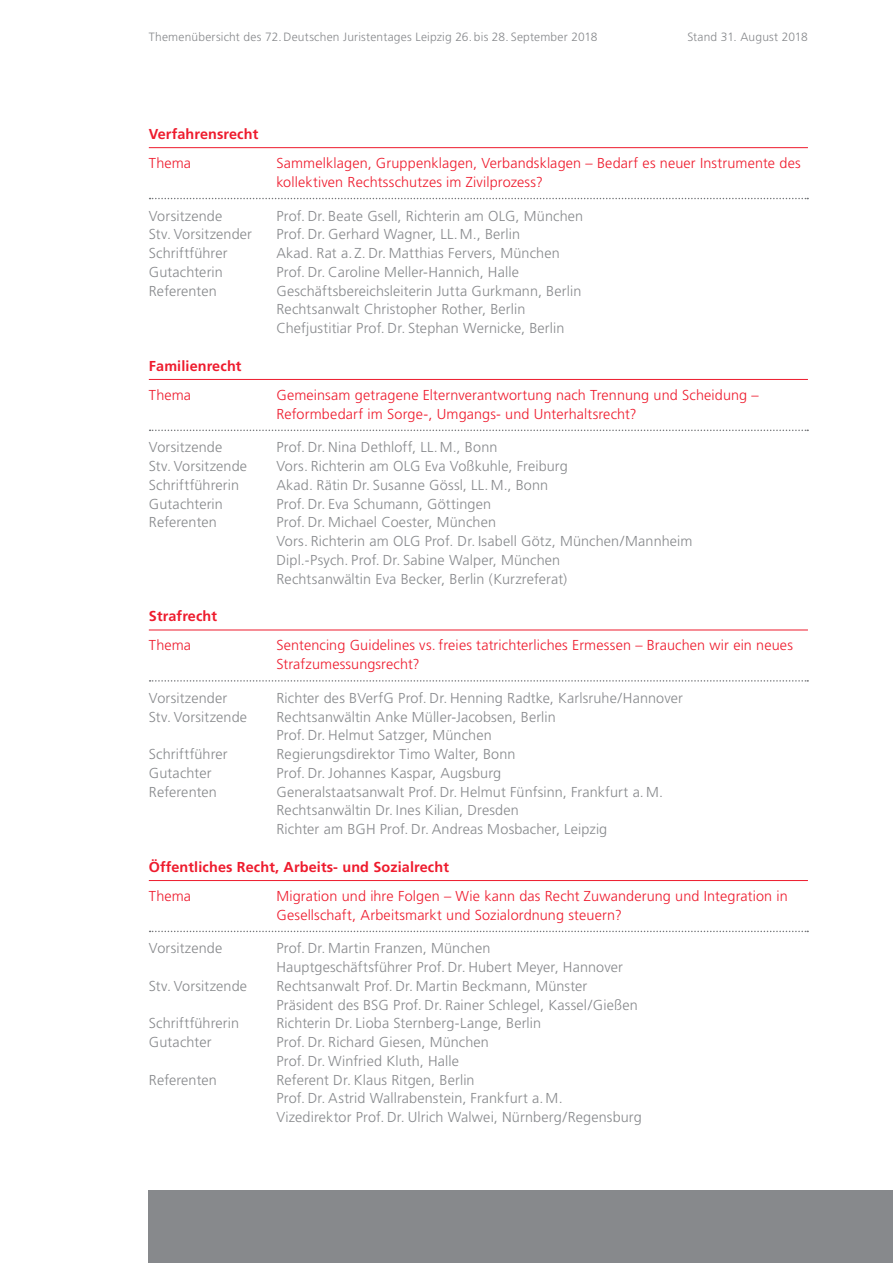
<style>
.page{position:relative;width:893px;height:1263px;background:#fff}
.page>*{position:absolute;margin:0;border:0;box-sizing:border-box;transform-origin:0 0}
.t1{font:300 14.4px/18.8px "Frutiger";letter-spacing:.01em;color:#87898c}
.t2{font:300 14.4px/18.8px "Frutiger";letter-spacing:.01em;color:#ee1b2d}
.t3{font:700 14.4px "Frutiger";letter-spacing:.01em;color:#ee1b2d}
.t4{font:300 12px "Frutiger";letter-spacing:.015em;color:#87898c}
</style>
<div class="page">
<div style="left:149px;top:1191px;width:744px;height:72px;background:#87898c"></div>
<hr style="left:149px;top:147px;width:659px;height:1px;background:#ee1b2d">
<svg style="left:150px;top:198px;width:658px;height:1px"></svg>
<hr style="left:149px;top:379px;width:659px;height:1px;background:#ee1b2d">
<svg style="left:150px;top:430px;width:658px;height:1px"></svg>
<hr style="left:149px;top:630px;width:659px;height:1px;background:#ee1b2d">
<svg style="left:150px;top:680px;width:658px;height:2px"></svg>
<hr style="left:149px;top:880px;width:659px;height:1px;background:#ee1b2d">
<svg style="left:150px;top:931px;width:658px;height:1px"></svg>
<p class="t4" style="left:149px;top:30px;width:450px">Themenübersicht des 72.Deutschen Juristentages Leipzig 26. bis 28. September 2018</p>
<p class="t4" style="left:687px;top:30px;width:122px">Stand 31. August 2018</p>
<p class="t3" style="left:149px;top:125px;width:111px">Verfahrensrecht</p>
<p class="t2" style="left:149px;top:154px;width:44px">Thema</p>
<p class="t2" style="left:276px;top:154px;width:526px">Sammelklagen, Gruppenklagen, Verbandsklagen – Bedarf es neuer Instrumente des kollektiven Rechtsschutzes im Zivilprozess?</p>
<p class="t1" style="left:149px;top:206px;width:75px">Vorsitzende</p>
<p class="t1" style="left:276px;top:206px;width:308px">Prof. Dr. Beate Gsell, Richterin am OLG, München</p>
<p class="t1" style="left:149px;top:225px;width:105px">Stv. Vorsitzender</p>
<p class="t1" style="left:276px;top:225px;width:245px">Prof. Dr. Gerhard Wagner, LL.M., Berlin</p>
<p class="t1" style="left:149px;top:244px;width:80px">Schriftführer</p>
<p class="t1" style="left:276px;top:244px;width:285px">Akad. Rat a. Z. Dr. Matthias Fervers, München</p>
<p class="t1" style="left:149px;top:262px;width:76px">Gutachterin</p>
<p class="t1" style="left:276px;top:262px;width:244px">Prof. Dr. Caroline Meller-Hannich, Halle</p>
<p class="t1" style="left:149px;top:281px;width:69px">Referenten</p>
<p class="t1" style="left:276px;top:281px;width:306px">Geschäftsbereichsleiterin Jutta Gurkmann, Berlin<br>Rechtsanwalt Christopher Rother, Berlin<br>Chefjustitiar Prof. Dr. Stephan Wernicke, Berlin</p>
<p class="t3" style="left:149px;top:357px;width:94px">Familienrecht</p>
<p class="t2" style="left:149px;top:386px;width:44px">Thema</p>
<p class="t2" style="left:276px;top:386px;width:484px">Gemeinsam getragene Elternverantwortung nach Trennung und Scheidung –<br>Reformbedarf im Sorge-, Umgangs- und Unterhaltsrecht?</p>
<p class="t1" style="left:149px;top:438px;width:75px">Vorsitzende</p>
<p class="t1" style="left:276px;top:438px;width:222px">Prof. Dr. Nina Dethloff, LL.M., Bonn</p>
<p class="t1" style="left:149px;top:457px;width:100px">Stv. Vorsitzende</p>
<p class="t1" style="left:276px;top:457px;width:293px">Vors. Richterin am OLG Eva Voßkuhle, Freiburg</p>
<p class="t1" style="left:149px;top:475px;width:92px">Schriftführerin</p>
<p class="t1" style="left:276px;top:475px;width:273px">Akad. Rätin Dr. Susanne Gössl, LL.M., Bonn</p>
<p class="t1" style="left:149px;top:494px;width:76px">Gutachterin</p>
<p class="t1" style="left:276px;top:494px;width:216px">Prof. Dr. Eva Schumann, Göttingen</p>
<p class="t1" style="left:149px;top:513px;width:69px">Referenten</p>
<p class="t1" style="left:276px;top:513px;width:418px">Prof. Dr. Michael Coester, München<br>Vors. Richterin am OLG Prof. Dr. Isabell Götz, München/Mannheim Dipl.-Psych. Prof. Dr. Sabine Walper, München<br>Rechtsanwältin Eva Becker, Berlin (Kurzreferat)</p>
<p class="t3" style="left:149px;top:608px;width:70px">Strafrecht</p>
<p class="t2" style="left:149px;top:636px;width:44px">Thema</p>
<p class="t2" style="left:276px;top:636px;width:518px">Sentencing Guidelines vs. freies tatrichterliches Ermessen – Brauchen wir ein neues<br>Strafzumessungsrecht?</p>
<p class="t1" style="left:149px;top:688px;width:80px">Vorsitzender</p>
<p class="t1" style="left:276px;top:688px;width:408px">Richter des BVerfG Prof. Dr. Henning Radtke, Karlsruhe/Hannover</p>
<p class="t1" style="left:149px;top:707px;width:100px">Stv. Vorsitzende</p>
<p class="t1" style="left:276px;top:707px;width:281px">Rechtsanwältin Anke Müller-Jacobsen, Berlin<br>Prof. Dr. Helmut Satzger, München</p>
<p class="t1" style="left:149px;top:745px;width:80px">Schriftführer</p>
<p class="t1" style="left:276px;top:745px;width:241px">Regierungsdirektor Timo Walter, Bonn</p>
<p class="t1" style="left:149px;top:763px;width:64px">Gutachter</p>
<p class="t1" style="left:276px;top:763px;width:226px">Prof. Dr. Johannes Kaspar, Augsburg</p>
<p class="t1" style="left:149px;top:782px;width:69px">Referenten</p>
<p class="t1" style="left:276px;top:782px;width:388px">Generalstaatsanwalt Prof. Dr. Helmut Fünfsinn, Frankfurt a.M.<br>Rechtsanwältin Dr. Ines Kilian, Dresden<br>Richter am BGH Prof. Dr. Andreas Mosbacher, Leipzig</p>
<p class="t3" style="left:149px;top:858px;width:302px">Öffentliches Recht, Arbeits- und Sozialrecht</p>
<p class="t2" style="left:149px;top:887px;width:44px">Thema</p>
<p class="t2" style="left:276px;top:887px;width:513px">Migration und ihre Folgen – Wie kann das Recht Zuwanderung und Integration in<br>Gesellschaft, Arbeitsmarkt und Sozialordnung steuern?</p>
<p class="t1" style="left:149px;top:939px;width:75px">Vorsitzende</p>
<p class="t1" style="left:276px;top:939px;width:348px">Prof. Dr. Martin Franzen, München<br>Hauptgeschäftsführer Prof. Dr. Hubert Meyer, Hannover</p>
<p class="t1" style="left:149px;top:976px;width:100px">Stv. Vorsitzende</p>
<p class="t1" style="left:276px;top:976px;width:363px">Rechtsanwalt Prof. Dr. Martin Beckmann, Münster<br>Präsident des BSG Prof. Dr. Rainer Schlegel, Kassel/Gießen</p>
<p class="t1" style="left:149px;top:1014px;width:92px">Schriftführerin</p>
<p class="t1" style="left:276px;top:1014px;width:266px">Richterin Dr. Lioba Sternberg-Lange, Berlin</p>
<p class="t1" style="left:149px;top:1033px;width:64px">Gutachter</p>
<p class="t1" style="left:276px;top:1033px;width:214px">Prof. Dr. Richard Giesen, München<br>Prof. Dr. Winfried Kluth, Halle</p>
<p class="t1" style="left:149px;top:1070px;width:69px">Referenten</p>
<p class="t1" style="left:276px;top:1070px;width:367px">Referent Dr. Klaus Ritgen, Berlin<br>Prof. Dr. Astrid Wallrabenstein, Frankfurt a.M.<br>Vizedirektor Prof. Dr. Ulrich Walwei, Nürnberg/Regensburg</p>
</div>
